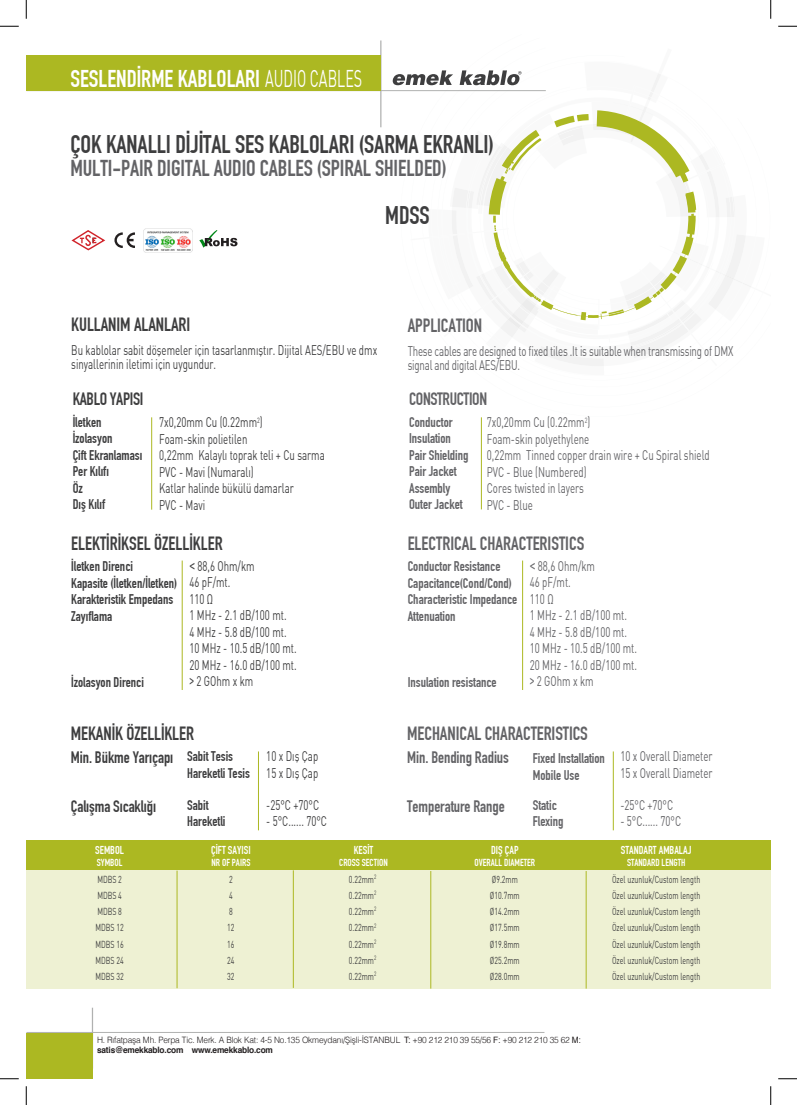
<style>
.page{position:relative;width:797px;height:1105px;background:#fff}
.page>*{position:absolute;margin:0;border:0;box-sizing:border-box;transform-origin:0 0}
.t1{font:25px "DIN Engschrift";letter-spacing:-.005em;color:#3e3e3f}
.t2{font:23.75px "DIN Engschrift";color:#fff}
.t3{font:22.5px "DIN Engschrift";letter-spacing:-.005em;color:#636366}
.t4{font:18.75px "DIN Engschrift";letter-spacing:-.005em;color:#636366}
.t5{font:18.75px "DIN Engschrift";letter-spacing:-.005em;color:#3e3e3f}
.t6{font:17.5px "DIN Engschrift";letter-spacing:-.02em;color:#636366}
.t7{font:17.5px "DIN Engschrift";letter-spacing:-.02em;color:#3e3e3f}
.t8{font:16.25px "DIN Engschrift";letter-spacing:-.005em;color:#636366}
.t9{font:16.25px "DIN Engschrift";letter-spacing:-.005em;color:#3e3e3f}
.t10{font:13.75px/16.5px "DINT";color:#3e3e3f;scale:.7 1}
.t11{font:13.75px/16.5px "DINT";color:#636366;scale:.7 1}
.t12{font:13.75px/16.5px "DIN Engschrift";color:#636366}
.t13{font:13.75px/16.5px "DIN Engschrift";color:#3e3e3f}
.t14{font:13.75px/14px "DINT";letter-spacing:-.02em;color:#636366;scale:.7 1}
.t15{font:11.25px "DIN Engschrift";color:#fff}
.t16{font:10px "DINT";color:#3e3e3f;scale:.7 1}
.t17{font:10px "DIN Engschrift";color:#fff}
.t18{font:300 8.75px/10.5px "Helvetica";letter-spacing:-.02em;color:#231f20;scale:.95 1}
.s1{font-family:"DINT"}
.s2{font-family:"Arial"}
.s3{font-family:"Arial Narrow"}
.s4{font-weight:400}
.s5{font-weight:700}
</style>
<div class="page">
<div style="left:26px;top:869px;width:744px;height:120px;background:#eef1d3"></div>
<div style="left:26px;top:840px;width:744px;height:30px;background:#acb822"></div>
<hr style="left:26px;top:90px;width:520px;height:1px;background:#b0b1b0">
<hr style="left:380px;top:40px;width:1px;height:87px;background:#b0b1b0">
<hr style="left:92px;top:1008px;width:1px;height:60px;background:#b0b1b0">
<div style="left:26px;top:1033px;width:66px;height:46px;background:#acb822"></div>
<hr style="left:258px;top:751px;width:1px;height:79px;background:#acb822">
<hr style="left:613px;top:751px;width:1px;height:79px;background:#acb822">
<svg style="left:393px;top:70px;width:358px;height:296px"></svg>
<hr style="left:177px;top:871px;width:1px;height:117px;background:#acb822">
<hr style="left:293px;top:870px;width:1px;height:118px;background:#acb822">
<hr style="left:430px;top:871px;width:1px;height:118px;background:#acb822">
<hr style="left:586px;top:871px;width:1px;height:118px;background:#acb822">
<div style="left:26px;top:56px;width:355px;height:35px;background:#acb822"></div>
<hr style="left:26px;top:1032px;width:518px;height:1px;background:#b0b1b0">
<hr style="left:182px;top:560px;width:1px;height:130px;background:#acb822">
<hr style="left:522px;top:560px;width:1px;height:130px;background:#acb822">
<hr style="left:151px;top:417px;width:1px;height:93px;background:#acb822">
<hr style="left:481px;top:417px;width:1px;height:92px;background:#acb822">
<svg style="left:71px;top:230px;width:35px;height:21px"></svg>
<svg style="left:114px;top:232px;width:21px;height:16px"></svg>
<svg style="left:199px;top:230px;width:38px;height:18px"></svg>
<img style="left:144px;top:228px;width:48px;height:24px">
<svg style="left:0;top:25px;width:19px;height:2px"></svg>
<svg style="left:778px;top:25px;width:19px;height:2px"></svg>
<svg style="left:0;top:1078px;width:19px;height:1px"></svg>
<svg style="left:778px;top:1078px;width:19px;height:1px"></svg>
<svg style="left:25px;top:0;width:2px;height:19px"></svg>
<svg style="left:25px;top:1086px;width:2px;height:19px"></svg>
<svg style="left:770px;top:0;width:1px;height:19px"></svg>
<svg style="left:770px;top:1086px;width:1px;height:19px"></svg>
<h2 class="t2" style="left:71px;top:65px;width:293px">SESLENDİRME KABLOLARI <span class="s1">AUDIO CABLES</span></h2>
<h1 class="t1" style="left:70px;top:130px;width:425px">ÇOK KANALLI DİJİTAL SES KABLOLARI (SARMA EKRANLI)</h1>
<h3 class="t3" style="left:70px;top:155px;width:378px">MULTI-PAIR DIGITAL AUDIO CABLES (SPIRAL SHIELDED)</h3>
<h1 class="t1" style="left:385px;top:201px;width:46px">MDSS</h1>
<h3 class="t5" style="left:71px;top:314px;width:120px">KULLANIM ALANLARI</h3>
<p class="t10" style="left:71px;top:343px;width:438px;line-height:14px">Bu kablolar sabit döşemeler için tasarlanmıştır. Dijital AES/EBU ve dmx sinyallerinin iletimi için uygundur.</p>
<h3 class="t4" style="left:408px;top:315px;width:76px">APPLICATION</h3>
<p class="t14" style="left:408px;top:344px;width:466px">These cables are designed to fixed tiles .It is suitable when transmissing of DMX signal and digital AES/EBU.</p>
<p class="t7" style="left:73px;top:389px;width:72px">KABLO YAPISI</p>
<p class="t13" style="left:73px;top:414px;width:71px">İletken<br>İzolasyon<br>Çift Ekranlaması<br>Per Kılıfı<br>Öz<br>Dış Kılıf</p>
<p class="t10" style="left:159px;top:414px;width:238px">7x0,20mm Cu (0.22mm<sup>2</sup>)<br>Foam-skin polietilen<br>0,22mm² Kalaylı toprak teli + Cu sarma<br>PVC - Mavi (Numaralı)<br>Katlar halinde bükülü damarlar<br>PVC - Mavi</p>
<p class="t11" style="left:487px;top:414px;width:320px">7x0,20mm Cu (0.22mm<sup>2</sup>)<br>Foam-skin polyethylene<br>0,22mm² Tinned copper drain wire + Cu Spiral shield<br>PVC - Blue (Numbered)<br>Cores twisted in layers<br>PVC - Blue</p>
<p class="t6" style="left:409px;top:389px;width:80px">CONSTRUCTION</p>
<p class="t12" style="left:409px;top:414px;width:61px">Conductor<br>Insulation<br>Pair Shielding<br>Pair Jacket<br>Assembly<br>Outer Jacket</p>
<h3 class="t5" style="left:71px;top:532px;width:153px">ELEKTİRİKSEL ÖZELLİKLER</h3>
<p class="t13" style="left:71px;top:558px;width:107px">İletken Direnci<br>Kapasite (İletken/İletken)<br>Karakteristik Empedans<br>Zayıflama</p>
<h3 class="t4" style="left:408px;top:532px;width:178px">ELECTRICAL CHARACTERISTICS</h3>
<p class="t12" style="left:408px;top:558px;width:111px">Conductor Resistance<br>Capacitance(Cond/Cond)<br>Characteristic Impedance<br>Attenuation</p>
<p class="t10" style="left:189px;top:557px;width:155px"><span class="s2">&lt;</span> 88,6 Ohm/km<br>46 pF/mt.<br>110 Ω<br>1 MHz - 2.1 dB/100 mt.<br>4 MHz - 5.8 dB/100 mt.<br>10 MHz - 10.5 dB/100 mt.<br>20 MHz - 16.0 dB/100 mt. <span class="s3">&gt;</span> 2 GOhm x km</p>
<p class="t11" style="left:530px;top:557px;width:155px"><span class="s2">&lt;</span> 88,6 Ohm/km<br>46 pF/mt.<br>110 Ω<br>1 MHz - 2.1 dB/100 mt.<br>4 MHz - 5.8 dB/100 mt.<br>10 MHz - 10.5 dB/100 mt.<br>20 MHz - 16.0 dB/100 mt. <span class="s3">&gt;</span> 2 GOhm x km</p>
<p class="t13" style="left:71px;top:673px;width:74px">İzolasyon Direnci</p>
<p class="t12" style="left:408px;top:673px;width:90px">Insulation resistance</p>
<h3 class="t5" style="left:71px;top:722px;width:125px">MEKANİK ÖZELLİKLER</h3>
<h3 class="t4" style="left:407px;top:722px;width:182px">MECHANICAL CHARACTERISTICS</h3>
<p class="t10" style="left:266px;top:748px;width:76px">10 x Dış Çap<br>15 x Dış Çap</p>
<p class="t10" style="left:266px;top:796px;width:77px">-25°C +70°C</p>
<p class="t10" style="left:266px;top:813px;width:88px">- 5°C...... 70°C</p>
<p class="t9" style="left:71px;top:748px;width:104px">Min. Bükme Yarıçapı</p>
<p class="t8" style="left:407px;top:748px;width:103px">Min. Bending Radius</p>
<p class="t13" style="left:187px;top:748px;width:64px">Sabit Tesis<br>Hareketli Tesis</p>
<p class="t13" style="left:187px;top:797px;width:40px">Sabit<br>Hareketli</p>
<p class="t9" style="left:71px;top:796px;width:87px">Çalışma Sıcaklığı</p>
<p class="t8" style="left:407px;top:796px;width:99px">Temperature Range</p>
<p class="t12" style="left:533px;top:750px;width:74px">Fixed Installation<br>Mobile Use</p>
<p class="t12" style="left:533px;top:797px;width:32px">Static<br>Flexing</p>
<p class="t11" style="left:620px;top:748px;width:133px">10 x Overall Diameter<br>15 x Overall Diameter</p>
<p class="t11" style="left:620px;top:796px;width:77px">-25°C +70°C</p>
<p class="t11" style="left:620px;top:813px;width:88px">- 5°C...... 70°C</p>
<p class="t15" style="left:95px;top:844px;width:30px">SEMBOL</p>
<p class="t15" style="left:211px;top:844px;width:41px">ÇİFT SAYISI</p>
<p class="t15" style="left:354px;top:844px;width:21px">KESİT</p>
<p class="t15" style="left:491px;top:844px;width:29px">DIŞ ÇAP</p>
<p class="t15" style="left:621px;top:844px;width:72px">STANDART AMBALAJ</p>
<p class="t17" style="left:97px;top:857px;width:27px">SYMBOL</p>
<p class="t17" style="left:211px;top:857px;width:40px">NR OF PAIRS</p>
<p class="t17" style="left:339px;top:857px;width:50px">CROSS SECTION</p>
<p class="t17" style="left:474px;top:857px;width:62px">OVERALL DIAMETER</p>
<p class="t17" style="left:627px;top:857px;width:60px">STANDARD LENGTH</p>
<p class="t16" style="left:97px;top:873px;width:37px">MDBS 2</p>
<p class="t16" style="left:229px;top:873px;width:7px">2</p>
<p class="t16" style="left:349px;top:873px;width:41px">0.22mm<sup>2</sup></p>
<p class="t16" style="left:492px;top:873px;width:39px">Ø9.2mm</p>
<p class="t16" style="left:612px;top:873px;width:127px">Özel uzunluk/Custom length</p>
<p class="t16" style="left:97px;top:889px;width:37px">MDBS 4</p>
<p class="t16" style="left:229px;top:889px;width:7px">4</p>
<p class="t16" style="left:349px;top:889px;width:41px">0.22mm<sup>2</sup></p>
<p class="t16" style="left:490px;top:889px;width:44px">Ø10.7mm</p>
<p class="t16" style="left:612px;top:889px;width:127px">Özel uzunluk/Custom length</p>
<p class="t16" style="left:97px;top:905px;width:37px">MDBS 8</p>
<p class="t16" style="left:229px;top:905px;width:7px">8</p>
<p class="t16" style="left:349px;top:905px;width:41px">0.22mm<sup>2</sup></p>
<p class="t16" style="left:490px;top:905px;width:44px">Ø14.2mm</p>
<p class="t16" style="left:612px;top:905px;width:127px">Özel uzunluk/Custom length</p>
<p class="t16" style="left:95px;top:921px;width:42px">MDBS 12</p>
<p class="t16" style="left:227px;top:921px;width:12px">12</p>
<p class="t16" style="left:349px;top:921px;width:41px">0.22mm<sup>2</sup></p>
<p class="t16" style="left:490px;top:921px;width:44px">Ø17.5mm</p>
<p class="t16" style="left:612px;top:921px;width:127px">Özel uzunluk/Custom length</p>
<p class="t16" style="left:95px;top:938px;width:42px">MDBS 16</p>
<p class="t16" style="left:227px;top:938px;width:12px">16</p>
<p class="t16" style="left:349px;top:938px;width:41px">0.22mm<sup>2</sup></p>
<p class="t16" style="left:490px;top:938px;width:44px">Ø19.8mm</p>
<p class="t16" style="left:612px;top:938px;width:127px">Özel uzunluk/Custom length</p>
<p class="t16" style="left:95px;top:954px;width:42px">MDBS 24</p>
<p class="t16" style="left:227px;top:954px;width:12px">24</p>
<p class="t16" style="left:349px;top:954px;width:41px">0.22mm<sup>2</sup></p>
<p class="t16" style="left:490px;top:954px;width:44px">Ø25.2mm</p>
<p class="t16" style="left:612px;top:954px;width:127px">Özel uzunluk/Custom length</p>
<p class="t16" style="left:95px;top:970px;width:42px">MDBS 32</p>
<p class="t16" style="left:227px;top:970px;width:12px">32</p>
<p class="t16" style="left:349px;top:970px;width:41px">0.22mm<sup>2</sup></p>
<p class="t16" style="left:490px;top:970px;width:44px">Ø28.0mm</p>
<p class="t16" style="left:612px;top:970px;width:127px">Özel uzunluk/Custom length</p>
<p class="t18" style="left:97px;top:1034px;width:511px">H. Rıfatpaşa Mh. Perpa Tic. Merk. A Blok Kat: 4-5 No.135 Okmeydanı/Şişli-İSTANBUL <span class="s4">T:</span> +90 212 210 39 55/56 <span class="s4">F:</span> +90 212 210 35 62 <span class="s4">M: </span><span class="s5">satis@emekkablo.com www.emekkablo.com</span></p>
</div>
